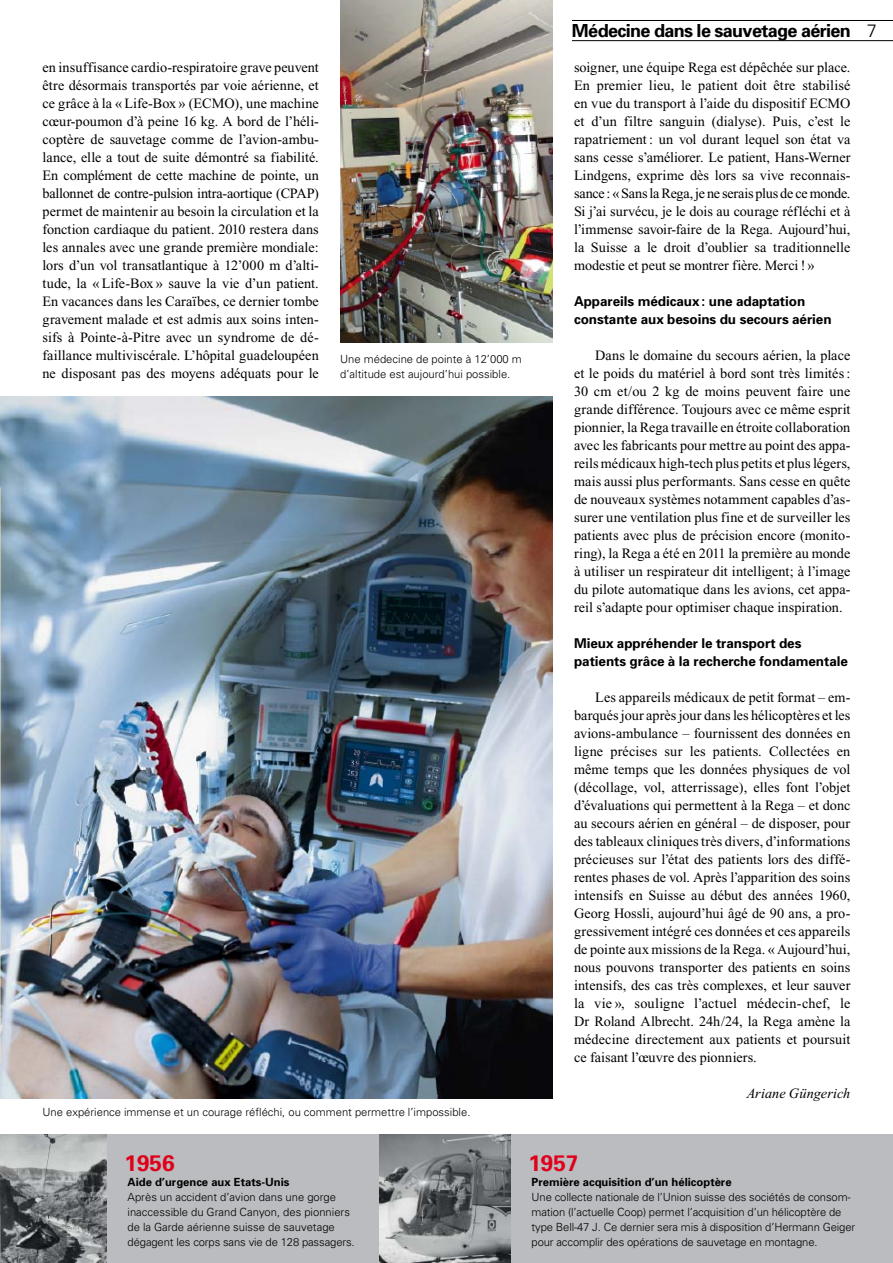
<style>
.page{position:relative;width:893px;height:1263px;background:#fff}
.page>*{position:absolute;margin:0;border:0;box-sizing:border-box;transform-origin:0 0}
.t1{font:700 22.5px "Univers";color:#e0001b}
.t2{font:700 18px "Univers";letter-spacing:-.035em;color:#000}
.t3{font:14.25px/18px "Times";letter-spacing:.005em;color:#000;text-align:justify}
.t4{font:italic 14.25px "Times";color:#000}
.t5{font:700 13.5px/18px "Univers";letter-spacing:-.005em;color:#000}
.t6{font:300 11.25px/15px "Univers";letter-spacing:-.01em;color:#000}
.t7{font:700 11.25px "Univers";color:#000}
.s1{font-weight:300}
</style>
<div class="page">
<img style="left:340px;top:0;width:213px;height:342px">
<img style="left:0;top:396px;width:553px;height:702px">
<div style="left:0;top:1134px;width:893px;height:129px;background:#babcbf"></div>
<img style="left:0;top:1134px;width:106px;height:129px">
<img style="left:0;top:0;width:1px;height:495px">
<img style="left:0;top:719px;width:1px;height:105px">
<svg style="left:0;top:727px;width:1px;height:86px"></svg>
<img style="left:379px;top:1134px;width:131px;height:129px">
<hr style="left:572px;top:20px;width:321px;height:1px;background:#000">
<hr style="left:572px;top:40px;width:321px;height:1px;background:#000">
<p class="t2" style="left:572px;top:19px;width:306px">Médecine dans le sauvetage aérien <span class="s1">7</span></p>
<p class="t3" style="left:43px;top:58px;width:278px">en insuffisance cardio-respiratoire grave peuvent être désormais transportés par voie aérienne, et ce grâce à la « Life-Box » (ECMO), une machine cœur-poumon d’à peine 16 kg. A bord de l’héli&shy;coptère de sauvetage comme de l’avion-ambu&shy;lance, elle a tout de suite démontré sa fiabilité.<br>En complément de cette machine de pointe, un ballonnet de contre-pulsion intra-aortique (CPAP) permet de maintenir au besoin la circulation et la fonction cardiaque du patient. 2010 restera dans les annales avec une grande première mondiale: lors d’un vol transatlantique à 12’000 m d’alti&shy;tude, la « Life-Box » sauve la vie d’un patient.<br>En vacances dans les Caraïbes, ce dernier tombe gravement malade et est admis aux soins inten&shy;sifs à Pointe-à-Pitre avec un syndrome de dé&shy;faillance multiviscérale. L’hôpital guadeloupéen ne disposant pas des moyens adéquats pour le</p>
<p class="t3" style="left:574px;top:58px;width:278px">soigner, une équipe Rega est dépêchée sur place.<br>En premier lieu, le patient doit être stabilisé en vue du transport à l’aide du dispositif ECMO et d’un filtre sanguin (dialyse). Puis, c’est le rapatriement : un vol durant lequel son état va sans cesse s’améliorer. Le patient, Hans-Werner Lindgens, exprime dès lors sa vive reconnais&shy;sance : «Sans la Rega, je ne serais plus de ce monde.<br>Si j’ai survécu, je le dois au courage réfléchi et à l’immense savoir-faire de la Rega. Aujourd’hui, la Suisse a le droit d’oublier sa traditionnelle modestie et peut se montrer fière. Merci ! »</p>
<h4 class="t5" style="left:574px;top:292px;width:259px">Appareils médicaux : une adaptation constante aux besoins du secours aérien</h4>
<p class="t6" style="left:340px;top:351px;width:183px">Une médecine de pointe à 12’000 m d’altitude est aujourd’hui possible.</p>
<p class="t3" style="left:574px;top:346px;width:278px;text-indent:21px">Dans le domaine du secours aérien, la place et le poids du matériel à bord sont très limités :<br>30 cm et/ou 2 kg de moins peuvent faire une grande différence. Toujours avec ce même esprit pionnier, la Rega travaille en étroite collaboration avec les fabricants pour mettre au point des appa&shy;reils médicaux high-tech plus petits et plus légers, mais aussi plus performants. Sans cesse en quête de nouveaux systèmes notamment capables d’as&shy;surer une ventilation plus fine et de surveiller les patients avec plus de précision encore (monito&shy;ring), la Rega a été en 2011 la première au monde à utiliser un respirateur dit intelligent; à l’image du pilote automatique dans les avions, cet appa&shy;reil s’adapte pour optimiser chaque inspiration.</p>
<h4 class="t5" style="left:574px;top:634px;width:275px">Mieux appréhender le transport des patients grâce à la recherche fondamentale</h4>
<p class="t6" style="left:43px;top:1104px;width:429px">Une expérience immense et un courage réfléchi, ou comment permettre l’impossible.</p>
<p class="t1" style="left:124px;top:1148px;width:52px">1956</p>
<p class="t7" style="left:128px;top:1174px;width:163px">Aide d’urgence aux Etats-Unis</p>
<p class="t6" style="left:128px;top:1189px;width:229px">Après un accident d’avion dans une gorge inaccessible du Grand Canyon, des pionniers de la Garde aérienne suisse de sauvetage dégagent les corps sans vie de 128 passagers.</p>
<p class="t3" style="left:574px;top:688px;width:278px;text-indent:21px">Les appareils médicaux de petit format – em&shy;barqués jour après jour dans les hélicoptères et les avions-ambulance – fournissent des données en ligne précises sur les patients. Collectées en même temps que les données physiques de vol (décollage, vol, atterrissage), elles font l’objet d’évaluations qui permettent à la Rega – et donc au secours aérien en général – de disposer, pour des tableaux cliniques très divers, d’informations précieuses sur l’état des patients lors des diffé&shy;rentes phases de vol. Après l’apparition des soins intensifs en Suisse au début des années 1960, Georg Hossli, aujourd’hui âgé de 90 ans, a pro&shy;gressivement intégré ces données et ces appareils de pointe aux missions de la Rega. « Aujourd’hui, nous pouvons transporter des patients en soins intensifs, des cas très complexes, et leur sauver la vie », souligne l’actuel médecin-chef, le Dr Roland Albrecht. 24h/24, la Rega amène la médecine directement aux patients et poursuit ce faisant l’œuvre des pionniers.</p>
<p class="t4" style="left:747px;top:1086px;width:105px">Ariane Güngerich</p>
<p class="t1" style="left:528px;top:1148px;width:52px">1957</p>
<p class="t7" style="left:531px;top:1174px;width:202px">Première acquisition d’un hélicoptère</p>
<p class="t6" style="left:531px;top:1189px;width:325px">Une collecte nationale de l’Union suisse des sociétés de consom&shy;mation (l’actuelle Coop) permet l’acquisition d’un hélicoptère de type Bell-47 J. Ce dernier sera mis à disposition d’Hermann Geiger pour accomplir des opérations de sauvetage en montagne.</p>
</div>
